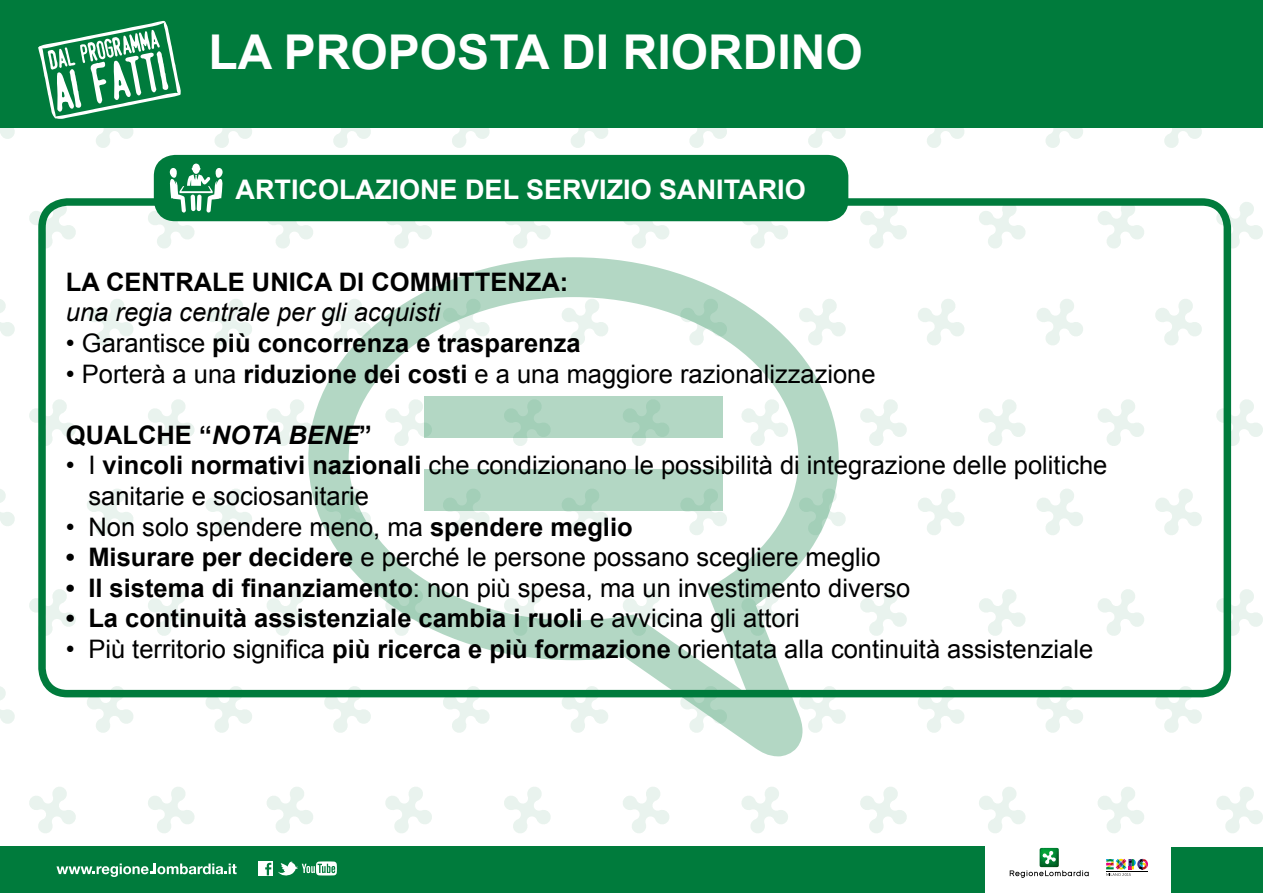
<style>
.page{position:relative;width:1263px;height:893px;background:#fff}
.page>*{position:absolute;margin:0;border:0;box-sizing:border-box;transform-origin:0 0}
.t1{font:700 48px "Arial";color:#fff}
.t2{font:700 27px "Arial";color:#fff}
.t3{font:25.5px/30.6px "Arial";color:#000}
.t4{font:700 25.5px "Arial";color:#000}
.t5{font:italic 25.5px "Arial";color:#000}
.s1{font-weight:400}
.s2{font-weight:700}
.s3{font-style:italic}
</style>
<div class="page">
<svg style="left:29px;top:787px;width:47px;height:46px"></svg>
<svg style="left:148px;top:787px;width:47px;height:46px"></svg>
<svg style="left:267px;top:787px;width:46px;height:46px"></svg>
<svg style="left:385px;top:787px;width:47px;height:46px"></svg>
<svg style="left:504px;top:787px;width:47px;height:46px"></svg>
<svg style="left:623px;top:787px;width:46px;height:46px"></svg>
<svg style="left:741px;top:787px;width:47px;height:46px"></svg>
<svg style="left:860px;top:787px;width:47px;height:46px"></svg>
<svg style="left:979px;top:787px;width:47px;height:46px"></svg>
<svg style="left:1098px;top:787px;width:46px;height:46px"></svg>
<svg style="left:1216px;top:787px;width:47px;height:46px"></svg>
<svg style="left:0;top:686px;width:15px;height:38px"></svg>
<svg style="left:86px;top:686px;width:48px;height:47px"></svg>
<svg style="left:204px;top:686px;width:49px;height:47px"></svg>
<svg style="left:839px;top:697px;width:8px;height:27px"></svg>
<svg style="left:917px;top:686px;width:48px;height:47px"></svg>
<svg style="left:1035px;top:686px;width:49px;height:47px"></svg>
<svg style="left:1154px;top:686px;width:49px;height:47px"></svg>
<svg style="left:29px;top:589px;width:47px;height:47px"></svg>
<svg style="left:148px;top:589px;width:47px;height:47px"></svg>
<svg style="left:267px;top:589px;width:41px;height:47px"></svg>
<svg style="left:860px;top:589px;width:47px;height:47px"></svg>
<svg style="left:979px;top:589px;width:47px;height:47px"></svg>
<svg style="left:1098px;top:589px;width:46px;height:47px"></svg>
<svg style="left:1216px;top:588px;width:47px;height:49px"></svg>
<svg style="left:0;top:489px;width:15px;height:37px"></svg>
<svg style="left:87px;top:489px;width:46px;height:46px"></svg>
<svg style="left:205px;top:489px;width:47px;height:46px"></svg>
<svg style="left:839px;top:512px;width:7px;height:14px"></svg>
<svg style="left:918px;top:489px;width:46px;height:46px"></svg>
<svg style="left:1036px;top:489px;width:47px;height:46px"></svg>
<svg style="left:1155px;top:489px;width:47px;height:46px"></svg>
<svg style="left:29px;top:399px;width:47px;height:47px"></svg>
<svg style="left:148px;top:399px;width:47px;height:47px"></svg>
<svg style="left:267px;top:399px;width:41px;height:47px"></svg>
<svg style="left:860px;top:399px;width:47px;height:47px"></svg>
<svg style="left:979px;top:399px;width:47px;height:47px"></svg>
<svg style="left:1098px;top:399px;width:46px;height:47px"></svg>
<svg style="left:1216px;top:398px;width:47px;height:49px"></svg>
<svg style="left:0;top:299px;width:15px;height:37px"></svg>
<svg style="left:87px;top:299px;width:46px;height:46px"></svg>
<svg style="left:206px;top:299px;width:46px;height:46px"></svg>
<svg style="left:839px;top:322px;width:7px;height:14px"></svg>
<svg style="left:918px;top:299px;width:46px;height:46px"></svg>
<svg style="left:1037px;top:299px;width:46px;height:46px"></svg>
<svg style="left:1155px;top:299px;width:47px;height:46px"></svg>
<svg style="left:29px;top:207px;width:47px;height:41px"></svg>
<svg style="left:266px;top:221px;width:48px;height:28px"></svg>
<svg style="left:384px;top:221px;width:49px;height:28px"></svg>
<svg style="left:503px;top:221px;width:49px;height:27px"></svg>
<svg style="left:622px;top:221px;width:48px;height:27px"></svg>
<svg style="left:740px;top:221px;width:49px;height:28px"></svg>
<svg style="left:860px;top:207px;width:47px;height:41px"></svg>
<svg style="left:979px;top:207px;width:47px;height:41px"></svg>
<svg style="left:1098px;top:207px;width:46px;height:42px"></svg>
<svg style="left:1215px;top:202px;width:48px;height:48px"></svg>
<svg style="left:0;top:128px;width:15px;height:11px"></svg>
<svg style="left:215px;top:128px;width:37px;height:20px"></svg>
<svg style="left:333px;top:128px;width:38px;height:20px"></svg>
<svg style="left:452px;top:128px;width:38px;height:20px"></svg>
<svg style="left:571px;top:128px;width:37px;height:20px"></svg>
<svg style="left:689px;top:128px;width:38px;height:20px"></svg>
<svg style="left:808px;top:128px;width:38px;height:20px"></svg>
<svg style="left:927px;top:128px;width:37px;height:20px"></svg>
<svg style="left:1046px;top:128px;width:37px;height:20px"></svg>
<svg style="left:1164px;top:128px;width:38px;height:20px"></svg>
<div style="left:0;top:847px;width:984px;height:46px;background:#007b3c"></div>
<svg style="left:56px;top:863px;width:181px;height:14px"></svg>
<div style="left:259px;top:861px;width:14px;height:14px;background:#fff"></div>
<svg style="left:265px;top:863px;width:6px;height:12px"></svg>
<svg style="left:278px;top:861px;width:59px;height:15px"></svg>
<div style="left:1171px;top:848px;width:91px;height:45px;background:#007b3c"></div>
<svg style="left:1010px;top:848px;width:79px;height:30px"></svg>
<svg style="left:1106px;top:859px;width:42px;height:17px"></svg>
<hr style="left:1106px;top:872px;width:42px;height:1px;background:#000">
<div style="left:0;top:0;width:1263px;height:128px;background:#007b3c"></div>
<svg style="left:38px;top:20px;width:143px;height:128px"></svg>
<svg style="left:308px;top:257px;width:531px;height:499px"></svg>
<div style="left:424px;top:396px;width:299px;height:42px;background:linear-gradient(to right,#b1d6c2,#b0d6c2)"></div>
<div style="left:424px;top:469px;width:299px;height:42px;background:linear-gradient(to bottom,#b4d8c5,#aed5c1)"></div>
<div style="left:38px;top:198px;width:1193px;height:499px;border:8px solid #007b3c;border-radius:26px"></div>
<div style="left:154px;top:155px;width:694px;height:66px;background:#007b3c;border-radius:21px"></div>
<svg style="left:147px;top:164px;width:77px;height:84px"></svg>
<h1 class="t1" style="left:208px;top:20px;width:656px">LA PROPOSTA DI RIORDINO</h1>
<p class="t2" style="left:236px;top:171px;width:572px">ARTICOLAZIONE DEL SERVIZIO SANITARIO</p>
<p class="t4" style="left:66px;top:265px;width:504px">LA CENTRALE UNICA DI COMMITTENZA:</p>
<p class="t5" style="left:66px;top:296px;width:376px">una regia centrale per gli acquisti</p>
<p class="t4" style="left:66px;top:326px;width:516px"><span class="s1">• Garantisce</span> più concorrenza e trasparenza</p>
<p class="t3" style="left:66px;top:359px;width:811px">• Porterà a una <span class="s2">riduzione dei costi</span> e a una maggiore razionalizzazione</p>
<p class="t4" style="left:66px;top:418px;width:307px">QUALCHE “<span class="s3">NOTA BENE</span>”</p>
<p class="t3" style="left:88px;top:450px;width:1020px;text-indent:-22px">• I <span class="s2">vincoli normativi nazionali</span> che condizionano le possibilità di integrazione delle politiche sanitarie e sociosanitarie</p>
<p class="t3" style="left:66px;top:512px;width:568px">• Non solo spendere meno, ma <span class="s2">spendere meglio</span></p>
<p class="t3" style="left:66px;top:542px;width:816px"><span class="s2">• Misurare per decidere</span> e perché le persone possano scegliere meglio</p>
<p class="t3" style="left:66px;top:573px;width:846px"><span class="s2">• Il sistema di finanziamento</span>: non più spesa, ma un investimento diverso</p>
<p class="t4" style="left:66px;top:601px;width:735px">• La continuità assistenziale cambia i ruoli <span class="s1">e avvicina gli attori</span></p>
<p class="t3" style="left:66px;top:634px;width:1029px">• Più territorio significa <span class="s2">più ricerca e più formazione</span> orientata alla continuità assistenziale</p>
</div>
